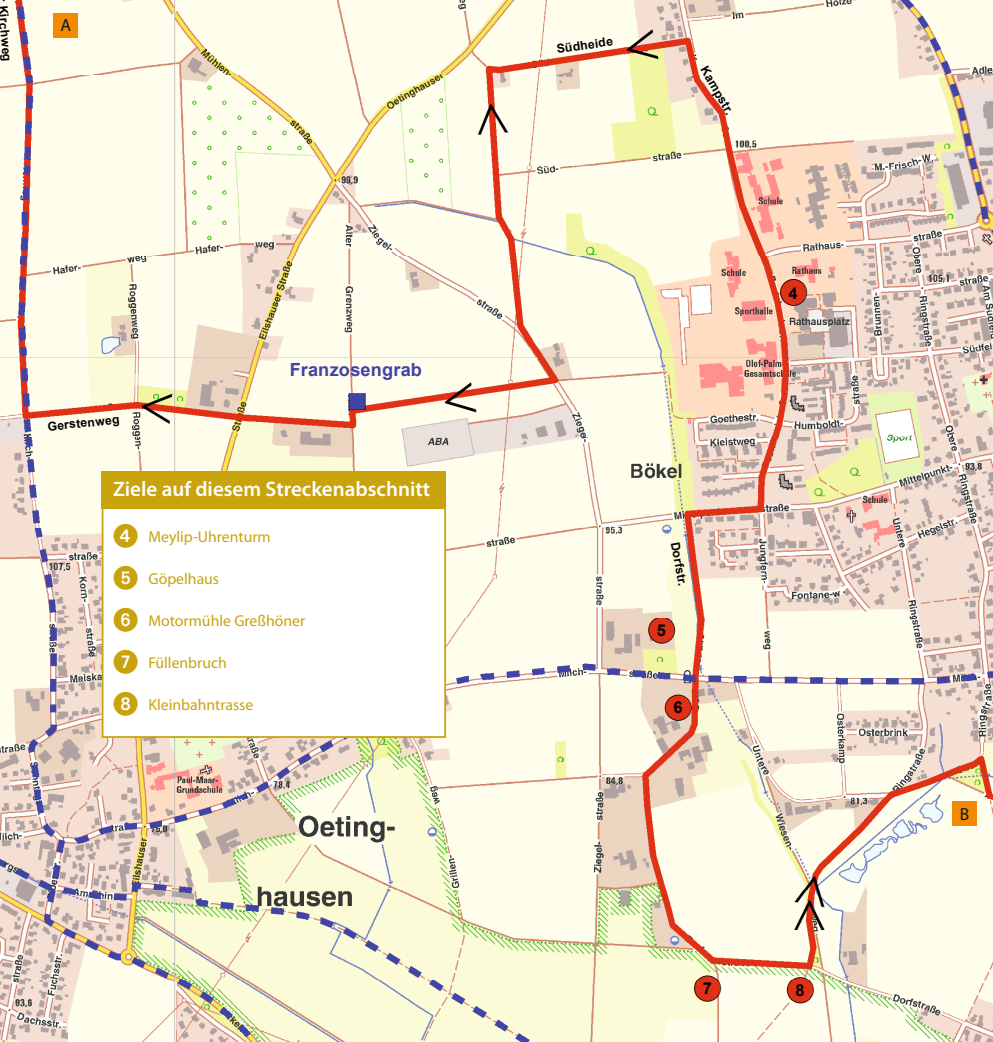
<style>
.page{position:relative;width:993px;height:1042px;background:#fff}
.page>*{position:absolute;margin:0;border:0;box-sizing:border-box;transform-origin:0 0}
.t1{font:23.97px "ESRI Default Marker";color:#4144a4}
.t2{font:600 21px "Myriad Pro";color:#fff}
.t3{font:700 18.03px "Arial";letter-spacing:.005em;color:#4144a4}
.t4{font:17.5px "Myriad Pro";color:#131413}
.t5{font:700 16.45px "Arial";color:#010305}
.t6{font:15.75px "Myriad Pro";color:#c9a30b}
.t7{font:700 12.25px "Arial";color:#010305}
.s1{color:#010305}
.s2{font-family:"European Pi One";font-size:24.5px}
</style>
<div class="page">
<img style="left:0;top:0;width:992px;height:1042px">
<div style="left:103px;top:491px;width:342px;height:246px;background:#fff"></div>
<div style="left:102px;top:490px;width:344px;height:248px;border:2px solid #c9a30b"></div>
<div style="left:102px;top:471px;width:344px;height:38px;background:#c9a30b"></div>
<div style="left:951px;top:801px;width:25px;height:25px;background:#f38a03"></div>
<div style="left:53px;top:13px;width:25px;height:25px;background:#f38a03"></div>
<p class="t7" style="left:11px;top:5px;width:58px;rotate:85deg">Kirchweg</p>
<p class="t4" style="left:61px;top:15px;width:12px">A</p>
<p class="t3" style="left:290px;top:358px;width:134px">Franzosengrab</p>
<p class="t7" style="left:47px;top:418px;width:74px;rotate:-6deg">Gerstenweg</p>
<h1 class="t1" style="left:348px;top:387px;width:18px">"<span class="s1">)</span></h1>
<h2 class="t2" style="left:113px;top:476px;width:318px">Ziele auf diesem Streckenabschnitt</h2>
<p class="t6" style="left:113px;top:527px;width:159px"><span class="s2">4</span> Meylip-Uhrenturm</p>
<p class="t6" style="left:113px;top:569px;width:107px"><span class="s2">5</span> Göpelhaus</p>
<p class="t6" style="left:113px;top:611px;width:193px"><span class="s2">6</span> Motormühle Greßhöner</p>
<p class="t6" style="left:113px;top:653px;width:115px"><span class="s2">7</span> Füllenbruch</p>
<p class="t6" style="left:113px;top:695px;width:141px"><span class="s2">8</span> Kleinbahntrasse</p>
<p class="t7" style="left:555px;top:41px;width:58px;rotate:-8deg">Südheide</p>
<p class="t7" style="left:710px;top:63px;width:55px;rotate:60deg">Kampstr.</p>
<p class="t5" style="left:788px;top:282px;width:11px">4</p>
<p class="t7" style="left:683px;top:540px;width:46px;rotate:80deg">Dorfstr.</p>
<p class="t5" style="left:656px;top:619px;width:11px">5</p>
<p class="t5" style="left:673px;top:696px;width:11px">6</p>
<p class="t5" style="left:702px;top:977px;width:11px">7</p>
<p class="t5" style="left:795px;top:979px;width:11px">8</p>
<p class="t4" style="left:959px;top:803px;width:11px">B</p>
</div>
